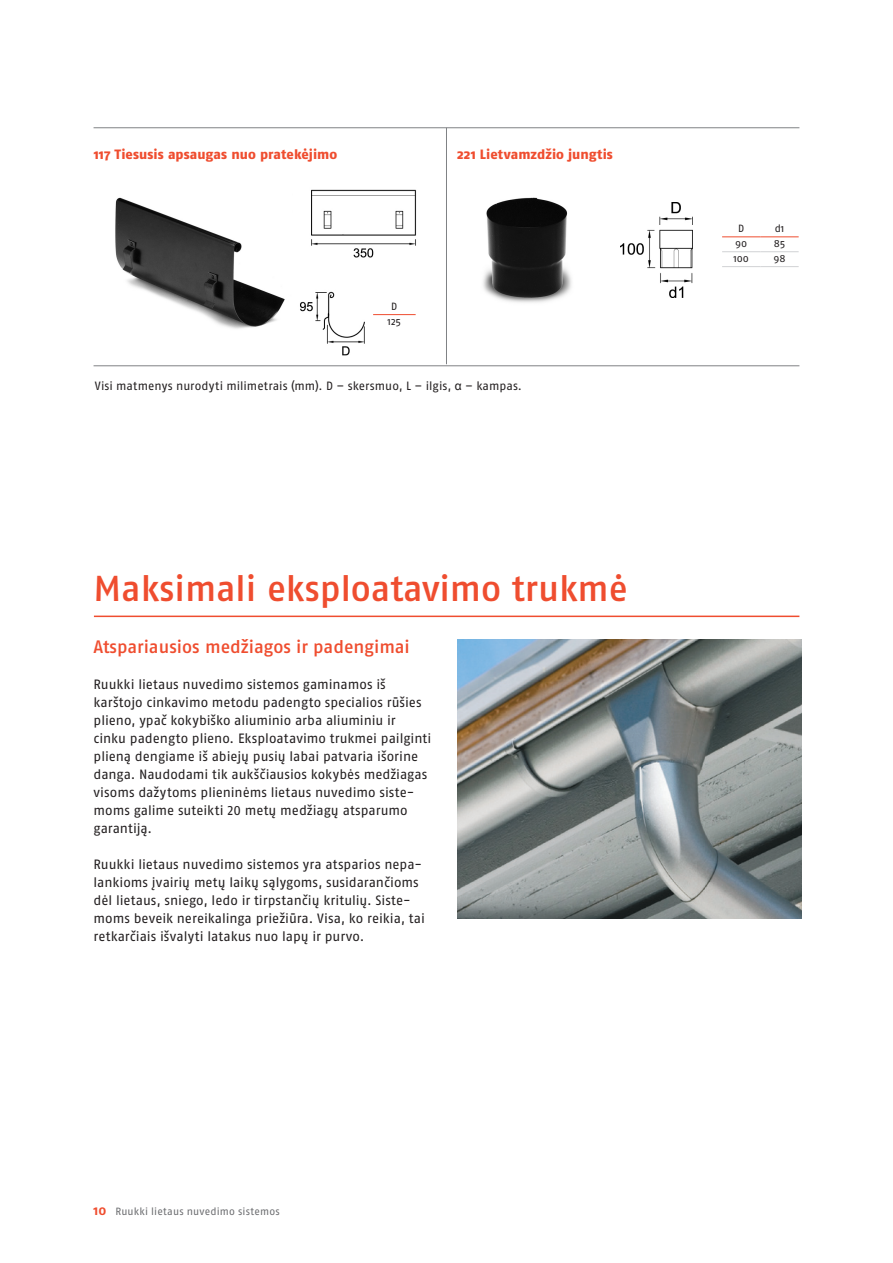
<style>
.page{position:relative;width:893px;height:1263px;background:#fff}
.page>*{position:absolute;margin:0;border:0;box-sizing:border-box;transform-origin:0 0}
.t1{font:500 36px "Fago Pro";letter-spacing:-.005em;color:#ef4d2f}
.t2{font:500 18px "Fago Pro";color:#ef4d2f}
.t3{font:13.5px/18px "Fago Pro";letter-spacing:-.005em;color:#231f20}
.t4{font:800 13.5px "Fago Pro";letter-spacing:.005em;color:#ef4d2f}
.t5{font:12px "Fago Pro";color:#231f20}
.t6{font:10.5px "Fago Pro";letter-spacing:.015em;color:#6c6d70}
.t7{font:10.5px/14.9px "Fago Pro";color:#231f20;text-align:center}
.s1{font-family:"Arial"}
.s2{font-weight:700;font-size:13.5px;color:#ef4d2f}
</style>
<div class="page">
<img style="left:115px;top:197px;width:170px;height:132px">
<hr style="left:373px;top:314px;width:43px;height:1px;background:#ef4d2f">
<img style="left:311px;top:189px;width:105px;height:69px">
<img style="left:300px;top:291px;width:65px;height:64px">
<img style="left:483px;top:197px;width:89px;height:106px">
<img style="left:621px;top:203px;width:71px;height:94px">
<hr style="left:722px;top:251px;width:38px;height:1px;background:#d1d2d4">
<hr style="left:760px;top:251px;width:39px;height:1px;background:#d1d2d4">
<hr style="left:722px;top:266px;width:38px;height:1px;background:#d1d2d4">
<hr style="left:760px;top:266px;width:39px;height:1px;background:#d1d2d4">
<hr style="left:722px;top:236px;width:38px;height:1px;background:#ef4d2f">
<hr style="left:760px;top:236px;width:39px;height:1px;background:#ef4d2f">
<hr style="left:94px;top:127px;width:705px;height:1px;background:#808285">
<hr style="left:94px;top:365px;width:705px;height:1px;background:#808285">
<hr style="left:446px;top:128px;width:1px;height:236px;background:#808285">
<img style="left:457px;top:640px;width:344px;height:278px">
<hr style="left:94px;top:616px;width:705px;height:1px;background:#ef4d2f">
<p class="t4" style="left:94px;top:146px;width:245px">117 Tiesusis apsaugas nuo pratekėjimo</p>
<p class="t7" style="left:388px;top:299px;width:15px">D<br>125</p>
<p class="t4" style="left:457px;top:146px;width:157px">221 Lietvamzdžio jungtis</p>
<p class="t5" style="left:95px;top:379px;width:429px">Visi matmenys nurodyti milimetrais (mm). D – skersmuo, L – ilgis, <span class="s1">α</span> – kampas.</p>
<h1 class="t1" style="left:94px;top:566px;width:536px">Maksimali eksploatavimo trukmė</h1>
<h2 class="t2" style="left:94px;top:635px;width:318px">Atspariausios medžiagos ir padengimai</h2>
<p class="t3" style="left:94px;top:675px;width:339px">Ruukki lietaus nuvedimo sistemos gaminamos iš karštojo cinkavimo metodu padengto specialios rūšies plieno, ypač kokybiško aliuminio arba aliuminiu ir cinku padengto plieno. Eksploatavimo trukmei pailginti plieną dengiame iš abiejų pusių labai patvaria išorine danga. Naudodami tik aukščiausios kokybės medžiagas visoms dažytoms plieninėms lietaus nuvedimo siste&shy;moms galime suteikti 20 metų medžiagų atsparumo garantiją.</p>
<p class="t3" style="left:94px;top:855px;width:333px">Ruukki lietaus nuvedimo sistemos yra atsparios nepa&shy;lankioms įvairių metų laikų sąlygoms, susidarančioms dėl lietaus, sniego, ledo ir tirpstančių kritulių. Siste&shy;moms beveik nereikalinga priežiūra. Visa, ko reikia, tai retkarčiais išvalyti latakus nuo lapų ir purvo.</p>
<p class="t6" style="left:94px;top:1205px;width:188px"><span class="s2">10</span> Ruukki lietaus nuvedimo sistemos</p>
<p class="t7" style="left:738px;top:221px;width:8px">D</p>
<p class="t7" style="left:775px;top:221px;width:11px">d1</p>
<p class="t7" style="left:735px;top:236px;width:14px">90</p>
<p class="t7" style="left:774px;top:236px;width:13px">85</p>
<p class="t7" style="left:733px;top:251px;width:17px">100</p>
<p class="t7" style="left:773px;top:251px;width:14px">98</p>
</div>
